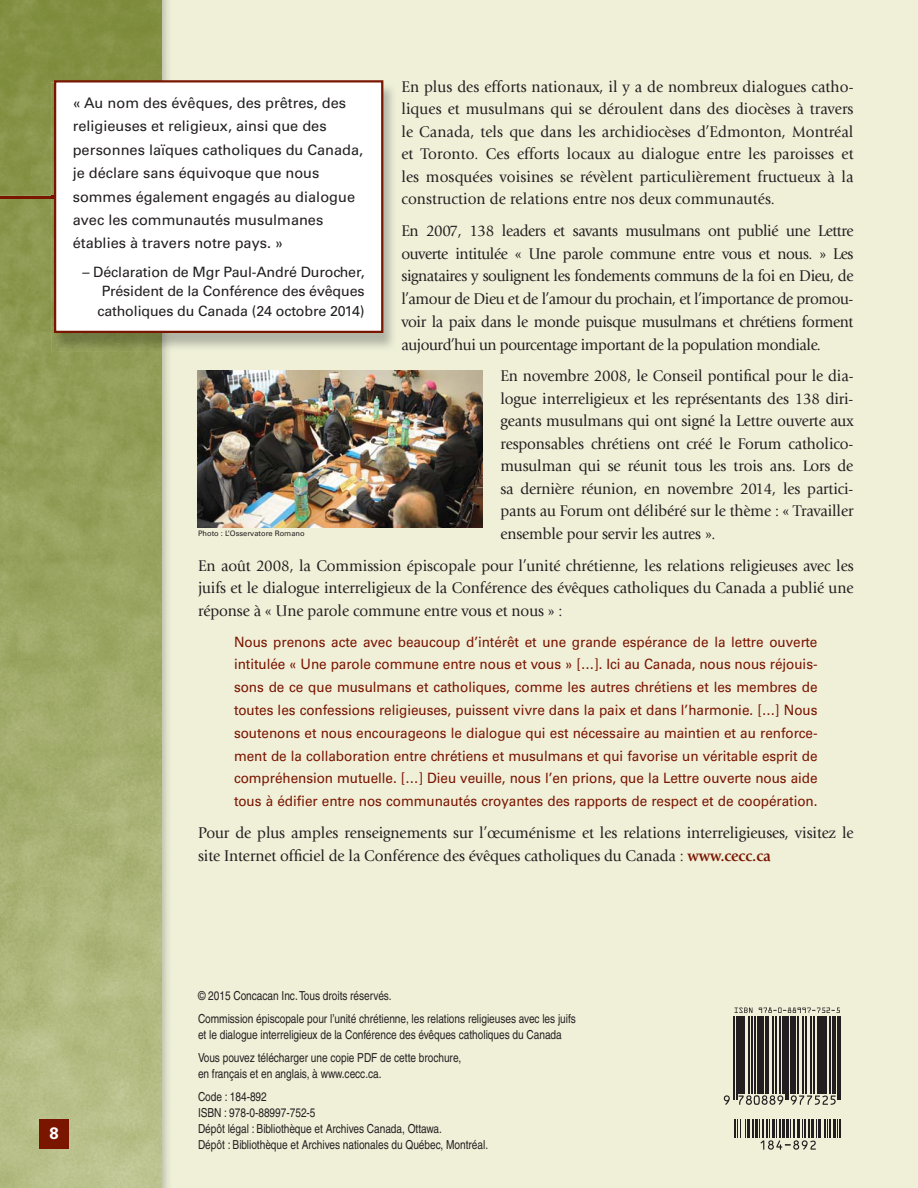
<style>
.page{position:relative;width:918px;height:1188px;background:#f0f0d9}
.page>*{position:absolute;margin:0;border:0;box-sizing:border-box;transform-origin:0 0}
.t1{font:700 16.5px "Univers LT Std";color:#fff}
.t2{font:16.2px/22.5px "Giovanni Std";letter-spacing:-.005em;color:#231f20;text-align:justify;scale:.95 1}
.t3{font:14.55px/23.4px "Univers LT Std";color:#231f20}
.t4{font:14.25px/22.8px "Univers LT Std";letter-spacing:-.005em;color:#7a1500;text-align:justify;scale:.95 1}
.t5{font:14.25px/19.5px "Univers LT Std";letter-spacing:-.01em;color:#231f20;text-align:right}
.t6{font:condensed 12.3px/23.2px "Helvetica";letter-spacing:-.005em;color:#231f20}
.t7{font:7.5px "Univers LT Std";color:#231f20}
.s1{font-weight:700;color:#7a1500}
</style>
<div class="page">
<svg style="left:0;top:0;width:162px;height:1188px;background:#a0aa69"></svg>
<div style="left:39px;top:1119px;width:30px;height:30px;background:#7a1500"></div>
<svg style="left:734px;top:1008px;width:18px;height:5px"></svg>
<svg style="left:759px;top:1008px;width:81px;height:5px"></svg>
<svg style="left:724px;top:1095px;width:6px;height:10px"></svg>
<hr style="left:734px;top:1016px;width:1px;height:84px;background:#231f20">
<hr style="left:736px;top:1016px;width:1px;height:84px;background:#231f20">
<hr style="left:738px;top:1016px;width:4px;height:78px;background:#231f20">
<hr style="left:743px;top:1016px;width:2px;height:78px;background:#231f20">
<hr style="left:748px;top:1016px;width:1px;height:78px;background:#231f20">
<hr style="left:752px;top:1016px;width:1px;height:78px;background:#231f20">
<hr style="left:754px;top:1016px;width:1px;height:78px;background:#231f20">
<hr style="left:757px;top:1016px;width:4px;height:78px;background:#231f20">
<hr style="left:762px;top:1016px;width:2px;height:78px;background:#231f20">
<hr style="left:765px;top:1016px;width:4px;height:78px;background:#231f20">
<hr style="left:772px;top:1016px;width:1px;height:78px;background:#231f20">
<hr style="left:775px;top:1016px;width:1px;height:78px;background:#231f20">
<svg style="left:738px;top:1095px;width:45px;height:10px"></svg>
<hr style="left:780px;top:1016px;width:1px;height:78px;background:#231f20">
<hr style="left:782px;top:1016px;width:2px;height:78px;background:#231f20">
<hr style="left:785px;top:1016px;width:2px;height:84px;background:#231f20">
<hr style="left:788px;top:1016px;width:1px;height:84px;background:#231f20">
<hr style="left:790px;top:1016px;width:3px;height:78px;background:#231f20">
<hr style="left:794px;top:1016px;width:1px;height:78px;background:#231f20">
<hr style="left:798px;top:1016px;width:1px;height:78px;background:#231f20">
<hr style="left:802px;top:1016px;width:1px;height:78px;background:#231f20">
<hr style="left:806px;top:1016px;width:1px;height:78px;background:#231f20">
<hr style="left:810px;top:1016px;width:1px;height:78px;background:#231f20">
<hr style="left:813px;top:1016px;width:2px;height:78px;background:#231f20">
<hr style="left:817px;top:1016px;width:3px;height:78px;background:#231f20">
<hr style="left:821px;top:1016px;width:3px;height:78px;background:#231f20">
<hr style="left:825px;top:1016px;width:2px;height:78px;background:#231f20">
<svg style="left:791px;top:1095px;width:45px;height:10px"></svg>
<hr style="left:829px;top:1016px;width:1px;height:78px;background:#231f20">
<hr style="left:833px;top:1016px;width:3px;height:78px;background:#231f20">
<hr style="left:837px;top:1016px;width:1px;height:84px;background:#231f20">
<hr style="left:839px;top:1016px;width:1px;height:84px;background:#231f20">
<svg style="left:734px;top:1119px;width:12px;height:19px"></svg>
<hr style="left:747px;top:1119px;width:3px;height:19px;background:#231f20">
<hr style="left:818px;top:1119px;width:3px;height:19px;background:#231f20">
<svg style="left:824px;top:1119px;width:6px;height:19px"></svg>
<hr style="left:833px;top:1119px;width:3px;height:19px;background:#231f20">
<svg style="left:837px;top:1119px;width:4px;height:19px"></svg>
<svg style="left:752px;top:1119px;width:65px;height:31px"></svg>
<img style="left:198px;top:370px;width:284px;height:158px">
<hr style="left:0;top:196px;width:81px;height:2px;background:#7a1500">
<img style="left:51px;top:83px;width:342px;height:269px">
<div style="left:55px;top:81px;width:327px;height:251px;background:#fff"></div>
<div style="left:54px;top:80px;width:329px;height:253px;border:2px solid #7a1500"></div>
<p class="t2" style="left:401px;top:77px;width:477px">En plus des efforts nationaux, il y a de nombreux dialogues catho&shy;liques et musulmans qui se déroulent dans des diocèses à travers le Canada, tels que dans les archidiocèses d’Edmonton, Montréal et Toronto. Ces efforts locaux au dialogue entre les paroisses et les mosquées voisines se révèlent particulièrement fructueux à la construction de relations entre nos deux communautés.</p>
<p class="t2" style="left:401px;top:221px;width:477px">En 2007, 138 leaders et savants musulmans ont publié une Lettre ouverte intitulée « Une parole commune entre vous et nous. » Les signataires y soulignent les fondements communs de la foi en Dieu, de l’amour de Dieu et de l’amour du prochain, et l’importance de promou&shy;voir la paix dans le monde puisque musulmans et chrétiens forment aujourd’hui un pourcentage important de la population mondiale.</p>
<p class="t2" style="left:500px;top:366px;width:373px">En novembre 2008, le Conseil pontifical pour le dia&shy;logue interreligieux et les représentants des 138 diri&shy;geants musulmans qui ont signé la Lettre ouverte aux responsables chrétiens ont créé le Forum catholico&shy;musulman qui se réunit tous les trois ans. Lors de sa dernière réunion, en novembre 2014, les partici&shy;pants au Forum ont délibéré sur le thème : « Travailler ensemble pour servir les autres ».</p>
<p class="t2" style="left:198px;top:555px;width:692px">En août 2008, la Commission épiscopale pour l’unité chrétienne, les relations religieuses avec les juifs et le dialogue interreligieux de la Conférence des évêques catholiques du Canada a publié une réponse à « Une parole commune entre vous et nous » :</p>
<p class="t4" style="left:234px;top:631px;width:616px">Nous prenons acte avec beaucoup d’intérêt et une grande espérance de la lettre ouverte intitulée « Une parole commune entre nous et vous » […]. Ici au Canada, nous nous réjouis&shy;sons de ce que musulmans et catholiques, comme les autres chrétiens et les membres de toutes les confessions religieuses, puissent vivre dans la paix et dans l’harmonie. […] Nous soutenons et nous encourageons le dialogue qui est nécessaire au maintien et au renforce&shy;ment de la collaboration entre chrétiens et musulmans et qui favorise un véritable esprit de compréhension mutuelle. […] Dieu veuille, nous l’en prions, que la Lettre ouverte nous aide tous à édifier entre nos communautés croyantes des rapports de respect et de coopération.</p>
<p class="t2" style="left:198px;top:823px;width:692px">Pour de plus amples renseignements sur l’œcuménisme et les relations interreligieuses, visitez le site Internet officiel de la Conférence des évêques catholiques du Canada : <span class="s1">www.cecc.ca</span></p>
<p class="t3" style="left:73px;top:92px;width:292px">« Au nom des évêques, des prêtres, des religieuses et religieux, ainsi que des personnes laïques catholiques du Canada, je déclare sans équivoque que nous sommes également engagés au dialogue avec les communautés musulmanes établies à travers notre pays. »</p>
<p class="t5" style="left:82px;top:263px;width:284px">– Déclaration de Mgr Paul-André Durocher,<br>Président de la Conférence des évêques catholiques du Canada (24 octobre 2014)</p>
<p class="t7" style="left:198px;top:530px;width:108px">Photo : L’Osservatore Romano</p>
<p class="t1" style="left:49px;top:1126px;width:11px">8</p>
<p class="t6" style="left:198px;top:985px;width:379px">© 2015 Concacan Inc. Tous droits réservés.<br>Commission épiscopale pour l’unité chrétienne, les relations religieuses avec les juifs</p>
<p class="t6" style="left:198px;top:1024px;width:365px">et le dialogue interreligieux de la Conférence des évêques catholiques du Canada<br>Vous pouvez télécharger une copie PDF de cette brochure,</p>
<p class="t6" style="left:198px;top:1063px;width:185px">en français et en anglais, à www.cecc.ca.<br>Code : 184-892</p>
<p class="t6" style="left:198px;top:1106px;width:292px;line-height:15.8px">ISBN : 978-0-88997-752-5<br>Dépôt légal : Bibliothèque et Archives Canada, Ottawa.<br>Dépôt : Bibliothèque et Archives nationales du Québec, Montréal.</p>
</div>
